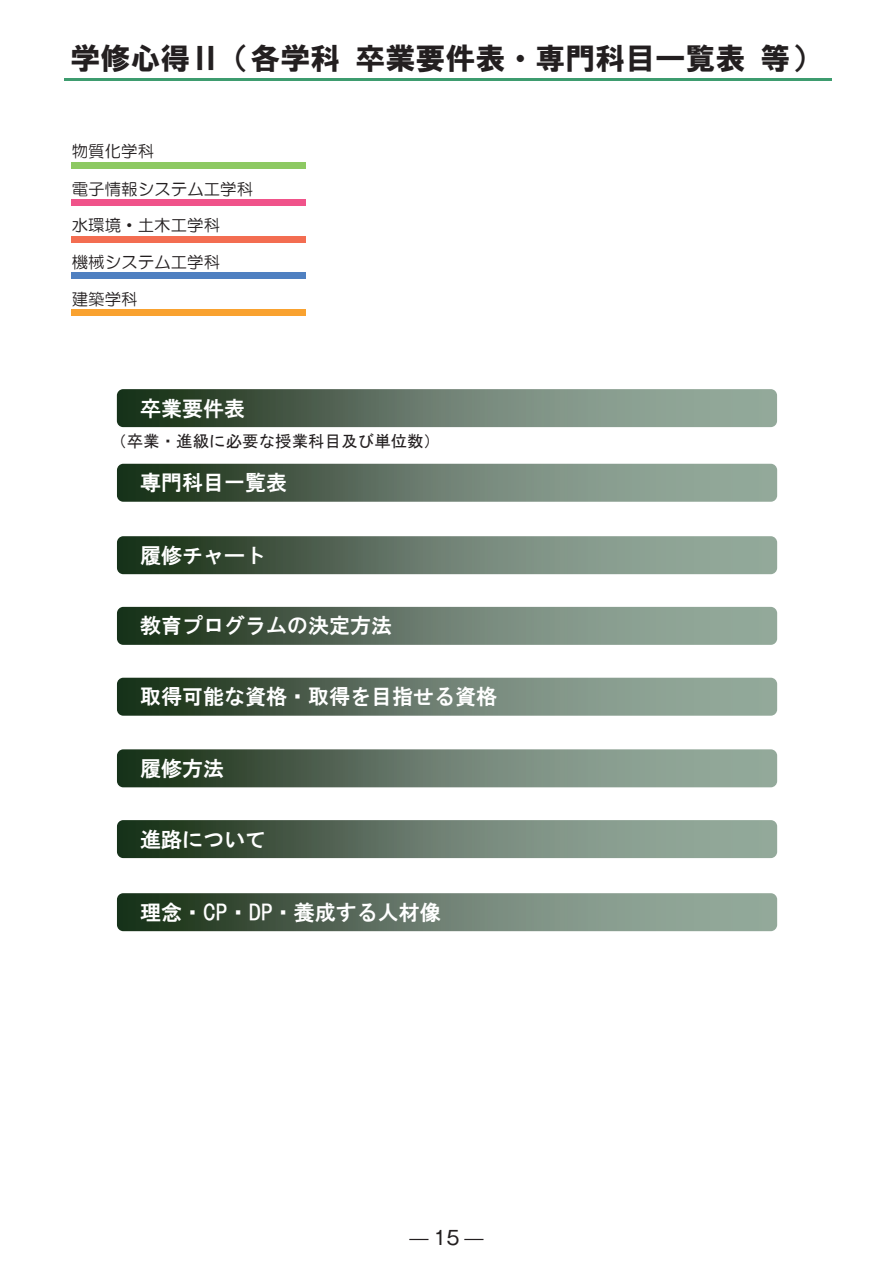
<style>
.page{position:relative;width:893px;height:1263px;background:#fff}
.page>*{position:absolute;margin:0;border:0;box-sizing:border-box;transform-origin:0 0}
.t1{font:30px "HG Soei Kakugothic UB";color:#231f20}
.t2{font:21px "HGS Gothic E";color:#fff}
.t3{font:19.2px "Gothic MB101 Pr 6";color:#231f20}
.t4{font:16.5px "HG Maru Gothic MPRO";color:#231f20}
.t5{font:16.5px "MS Gothic";color:#231f20}
</style>
<div class="page">
<div style="left:72px;top:163px;width:234px;height:6px;background:#8dc962"></div>
<div style="left:72px;top:199px;width:234px;height:7px;background:#f0538a"></div>
<div style="left:72px;top:236px;width:234px;height:6px;background:#f36d51"></div>
<div style="left:72px;top:273px;width:234px;height:6px;background:#4f80c1"></div>
<div style="left:72px;top:310px;width:234px;height:6px;background:#f9a230"></div>
<hr style="left:64px;top:79px;width:767px;height:2px;background:#3e9c6f">
<img style="left:117px;top:536px;width:660px;height:38px">
<img style="left:117px;top:389px;width:660px;height:38px">
<img style="left:117px;top:464px;width:660px;height:38px">
<img style="left:117px;top:607px;width:660px;height:38px">
<img style="left:117px;top:678px;width:660px;height:38px">
<img style="left:117px;top:749px;width:660px;height:38px">
<img style="left:117px;top:820px;width:660px;height:38px">
<img style="left:117px;top:893px;width:660px;height:38px">
<h1 class="t1" style="left:70px;top:43px;width:751px">学修心得Ⅱ（各学科 卒業要件表・専門科目一覧表 等）</h1>
<p class="t4" style="left:72px;top:143px;width:84px">物質化学科</p>
<p class="t4" style="left:72px;top:180px;width:183px">電子情報システム工学科</p>
<p class="t4" style="left:72px;top:217px;width:150px">水環境・土木工学科</p>
<p class="t4" style="left:72px;top:254px;width:150px">機械システム工学科</p>
<p class="t4" style="left:72px;top:290px;width:67px">建築学科</p>
<p class="t2" style="left:140px;top:397px;width:106px">卒業要件表</p>
<p class="t5" style="left:110px;top:432px;width:332px">（卒業・進級に必要な授業科目及び単位数）</p>
<p class="t2" style="left:140px;top:472px;width:148px">専門科目一覧表</p>
<p class="t2" style="left:140px;top:544px;width:127px">履修チャート</p>
<p class="t2" style="left:140px;top:615px;width:253px">教育プログラムの決定方法</p>
<p class="t2" style="left:140px;top:686px;width:358px">取得可能な資格・取得を目指せる資格</p>
<p class="t2" style="left:140px;top:758px;width:85px">履修方法</p>
<p class="t2" style="left:140px;top:828px;width:127px">進路について</p>
<p class="t2" style="left:140px;top:901px;width:302px">理念・CP・DP・養成する人材像</p>
<p class="t3" style="left:409px;top:1222px;width:76px">—15—</p>
</div>
